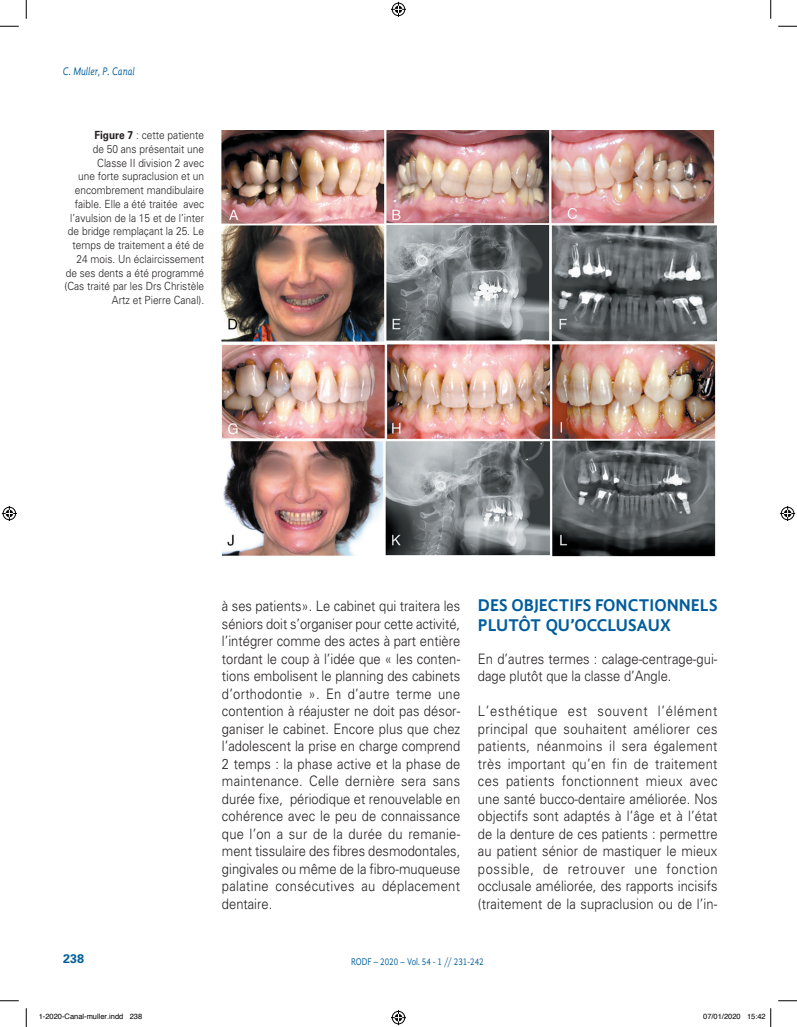
<style>
.page{position:relative;width:797px;height:1027px;background:#fff}
.page>*{position:absolute;margin:0;border:0;box-sizing:border-box;transform-origin:0 0}
.t1{font:700 17.5px/20px "Gandhi Sans";color:#005d9c}
.t2{font:300 14.38px/17.5px "Univers";letter-spacing:.005em;color:#231f20;text-align:justify;scale:.9 1}
.t3{font:700 12.5px "Univers";color:#005d9c}
.t4{font:300 11.25px/13.8px "Univers";color:#231f20;text-align:right;scale:.9 1}
.t5{font:italic 11.25px "Gandhi Sans";color:#005d9c;scale:.82 1}
.t6{font:10px "Gandhi Sans";color:#005d9c;scale:.82 1}
.t7{font:7.5px "Helvetica";color:#000}
.s1{font-weight:700}
</style>
<div class="page">
<img style="left:222px;top:130px;width:494px;height:427px">
<svg style="left:0;top:25px;width:19px;height:2px"></svg>
<svg style="left:778px;top:25px;width:19px;height:2px"></svg>
<svg style="left:0;top:1000px;width:19px;height:1px"></svg>
<svg style="left:778px;top:1000px;width:19px;height:1px"></svg>
<svg style="left:25px;top:0;width:2px;height:19px"></svg>
<svg style="left:25px;top:1008px;width:2px;height:19px"></svg>
<svg style="left:770px;top:0;width:1px;height:19px"></svg>
<svg style="left:391px;top:2px;width:15px;height:15px"></svg>
<svg style="left:391px;top:1010px;width:15px;height:15px"></svg>
<svg style="left:2px;top:506px;width:15px;height:15px"></svg>
<svg style="left:780px;top:506px;width:15px;height:15px"></svg>
<svg style="left:770px;top:1008px;width:1px;height:19px"></svg>
<p class="t5" style="left:63px;top:65px;width:89px">C. Muller, P. Canal</p>
<p class="t4" style="left:65px;top:128px;width:157px"><span class="s1">Figure 7</span> : cette patiente<br>de 50 ans présentait une<br>Classe II division 2 avec<br>une forte supraclusion et un encombrement mandibulaire faible. Elle a été traitée avec l’avulsion de la 15 et de l’inter de bridge remplaçant la 25. Le temps de traitement a été de<br>24 mois. Un éclaircissement de ses dents a été programmé (Cas traité par les Drs Christèle<br>Artz et Pierre Canal).</p>
<p class="t3" style="left:63px;top:952px;width:22px">238</p>
<p class="t2" style="left:222px;top:597px;width:266px">à ses patients». Le cabinet qui traitera les séniors doit s’organiser pour cette activité, l’intégrer comme des actes à part entière tordant le coup à l’idée que « les conten&shy;tions embolisent le planning des cabinets d’orthodontie ». En d’autre terme une contention à réajuster ne doit pas désor&shy;ganiser le cabinet. Encore plus que chez l’adolescent la prise en charge comprend 2 temps : la phase active et la phase de maintenance. Celle dernière sera sans durée fixe, périodique et renouvelable en cohérence avec le peu de connaissance que l’on a sur de la durée du remanie&shy;ment tissulaire des fibres desmodontales, gingivales ou même de la fibro-muqueuse palatine consécutives au déplacement dentaire.</p>
<p class="t1" style="left:478px;top:595px;width:241px">DES OBJECTIFS FONCTIONNELS<br>PLUTÔT QU’OCCLUSAUX</p>
<p class="t2" style="left:478px;top:650px;width:268px">En d’autres termes : calage-centrage-gui&shy;dage plutôt que la classe d’Angle.</p>
<p class="t2" style="left:478px;top:702px;width:268px">L’esthétique est souvent l’élément principal que souhaitent améliorer ces patients, néanmoins il sera également très important qu’en fin de traitement ces patients fonctionnent mieux avec une santé bucco-dentaire améliorée. Nos objectifs sont adaptés à l’âge et à l’état de la denture de ces patients : permettre au patient sénior de mastiquer le mieux possible, de retrouver une fonction occlusale améliorée, des rapports incisifs (traitement de la supraclusion ou de l’in-</p>
<p class="t6" style="left:351px;top:956px;width:163px">RODF – 2020 – Vol. 54 - 1 // 231-242</p>
<p class="t7" style="left:39px;top:1011px;width:105px">1-2020-Canal-muller.indd 238</p>
<p class="t7" style="left:703px;top:1011px;width:64px">07/01/2020 15:42</p>
</div>
